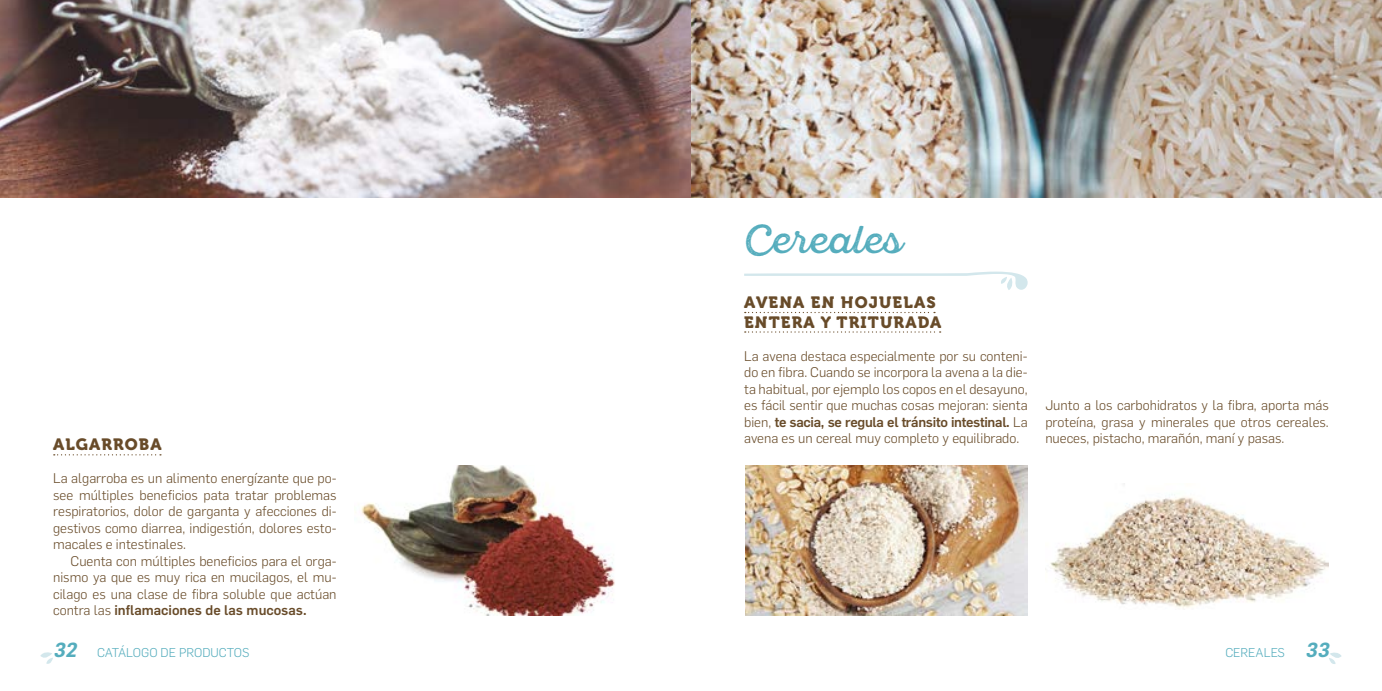
<style>
.page{position:relative;width:1382px;height:691px;background:#fff}
.page>*{position:absolute;margin:0;border:0;box-sizing:border-box;transform-origin:0 0}
.t1{font:38.75px "Sant Elia Rough Alt";color:#55adbd}
.t2{font:16.25px/19.5px "Museo 900";letter-spacing:.07em;color:#684b29}
.t3{font:300 13.75px/16.5px "Flama";color:#684b29;text-align:justify}
.t4{font:300 12.5px "Flama";color:#55adbd}
.s1{font-weight:500}
.s2{font-weight:600;font-style:italic;font-size:20px}
</style>
<div class="page">
<svg style="left:40px;top:652px;width:13px;height:12px"></svg>
<svg style="left:1329px;top:652px;width:13px;height:12px"></svg>
<svg style="left:54px;top:454px;width:107px;height:1px"></svg>
<img style="left:0;top:0;width:1382px;height:197px">
<svg style="left:744px;top:272px;width:284px;height:18px"></svg>
<svg style="left:745px;top:312px;width:190px;height:1px"></svg>
<svg style="left:745px;top:331px;width:196px;height:2px"></svg>
<img style="left:361px;top:465px;width:254px;height:150px">
<img style="left:745px;top:465px;width:283px;height:150px">
<img style="left:1045px;top:483px;width:284px;height:126px">
<p class="t2" style="left:53px;top:435px;width:110px">ALGARROBA</p>
<p class="t3" style="left:53px;top:470px;width:285px">La algarroba es un alimento energízante que po&shy;see múltiples beneficios pata tratar problemas respiratorios, dolor de garganta y afecciones di&shy;gestivos como diarrea, indigestión, dolores esto&shy;macales e intestinales.</p>
<p class="t3" style="left:53px;top:552px;width:285px;text-indent:18px">Cuenta con múltiples beneficios para el orga&shy;nismo ya que es muy rica en mucilagos, el mu&shy;cilago es una clase de fibra soluble que actúan contra las <span class="s1">inflamaciones de las mucosas.</span></p>
<h1 class="t1" style="left:744px;top:217px;width:159px">Cereales</h1>
<p class="t2" style="left:744px;top:293px;width:199px">AVENA EN HOJUELAS<br>ENTERA Y TRITURADA</p>
<p class="t3" style="left:744px;top:347px;width:285px">La avena destaca especialmente por su conteni&shy;do en fibra. Cuando se incorpora la avena a la die&shy;ta habitual, por ejemplo los copos en el desayuno, es fácil sentir que muchas cosas mejoran: sienta bien, <span class="s1">te sacia, se regula el tránsito intestinal.</span> La avena es un cereal muy completo y equilibrado.</p>
<p class="t3" style="left:1045px;top:396px;width:285px">Junto a los carbohidratos y la fibra, aporta más proteína, grasa y minerales que otros cereales. nueces, pistacho, marañón, maní y pasas.</p>
<p class="t4" style="left:53px;top:644px;width:198px"><span class="s2">32</span> CATÁLOGO DE PRODUCTOS</p>
<p class="t4" style="left:1225px;top:644px;width:110px">CEREALES <span class="s2">33</span></p>
</div>
